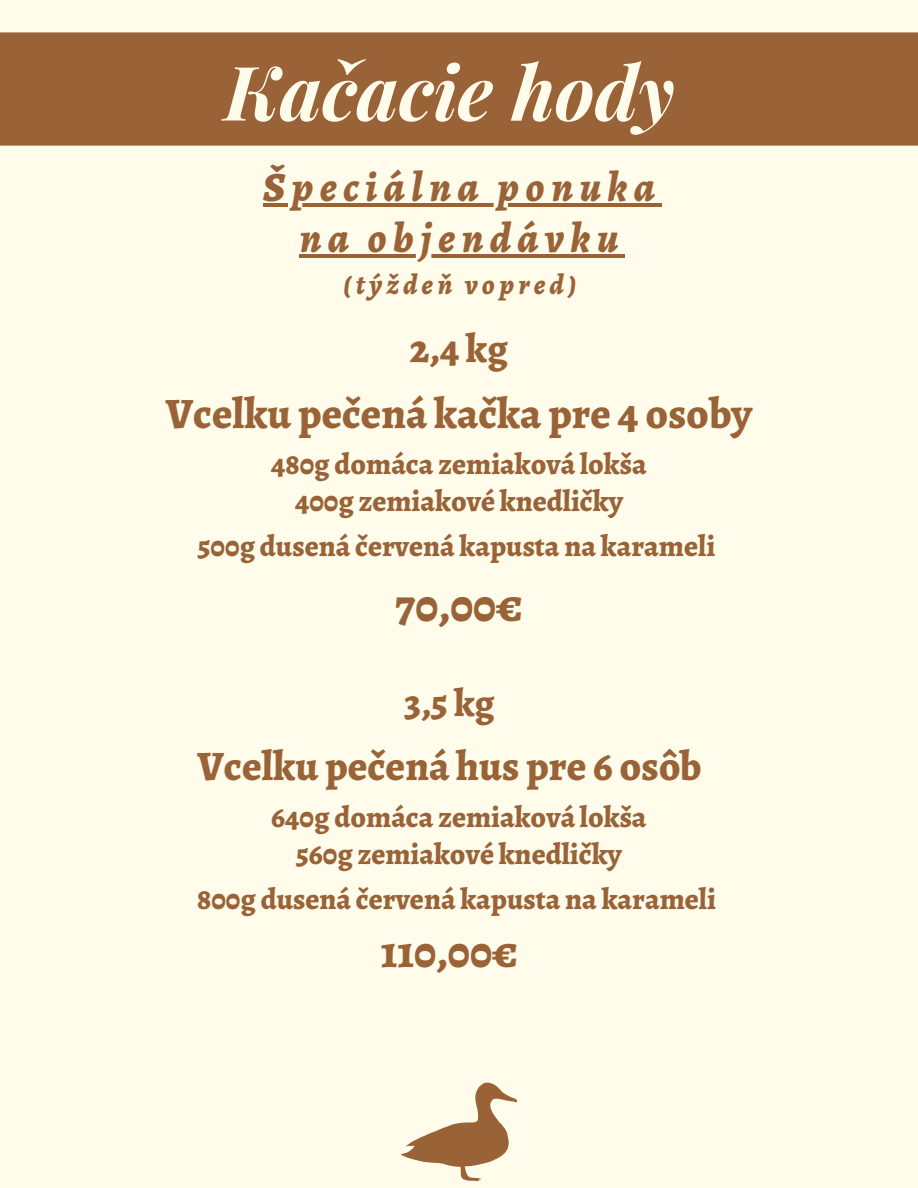
<style>
.page{position:relative;width:918px;height:1188px;background:#fffcec}
.page>*{position:absolute;margin:0;border:0;box-sizing:border-box;transform-origin:0 0}
.t1{font:italic 700 75.15px "Playfair Display";color:#fffcec}
.t2{font:800 46.95px "Alegreya";color:#996337}
.t3{font:800 45.45px "Alegreya";color:#996337}
.t4{font:800 43.35px "Alegreya";color:#996337}
.t5{font:800 41.85px "Alegreya";color:#996337}
.t6{font:italic 800 41.7px "Alegreya";letter-spacing:.15em;color:#996337}
.t7{font:800 40.35px "Alegreya";color:#996337}
.t8{font:800 38.85px "Alegreya";color:#996337}
.t9{font:800 29.85px "Alegreya";color:#996337}
.t10{font:italic 800 28.2px "Alegreya";letter-spacing:.15em;color:#996337}
</style>
<div class="page">
<div style="left:0;top:32px;width:918px;height:114px;background:#996337"></div>
<hr style="left:263px;top:203px;width:398px;height:4px;background:#996337">
<hr style="left:300px;top:254px;width:325px;height:3px;background:#996337">
<svg style="left:401px;top:1083px;width:116px;height:98px"></svg>
<h1 class="t1" style="left:224px;top:39px;width:452px">Kačacie hody</h1>
<h3 class="t6" style="left:263px;top:159px;width:393px">Špeciálna ponuka</h3>
<h2 class="t6" style="left:300px;top:209px;width:320px">na objendávku</h2>
<h2 class="t10" style="left:343px;top:266px;width:235px">(týždeň vopred)</h2>
<h2 class="t7" style="left:410px;top:321px;width:99px">2,4 kg</h2>
<h2 class="t4" style="left:166px;top:384px;width:588px">Vcelku pečená kačka pre 4 osoby</h2>
<h3 class="t9" style="left:271px;top:444px;width:377px">480g domáca zemiaková lokša</h3>
<h2 class="t9" style="left:295px;top:481px;width:329px">400g zemiakové knedličky</h2>
<p class="t9" style="left:198px;top:526px;width:519px">500g dusená červená kapusta na karameli</p>
<p class="t2" style="left:395px;top:574px;width:129px">70,00€</p>
<p class="t8" style="left:404px;top:676px;width:92px">3,5 kg</p>
<p class="t5" style="left:197px;top:737px;width:506px">Vcelku pečená hus pre 6 osôb</p>
<p class="t9" style="left:271px;top:796px;width:377px">640g domáca zemiaková lokša</p>
<p class="t9" style="left:296px;top:833px;width:327px">560g zemiakové knedličky</p>
<p class="t9" style="left:197px;top:878px;width:520px">800g dusená červená kapusta na karameli</p>
<p class="t3" style="left:381px;top:921px;width:139px">110,00€</p>
</div>
